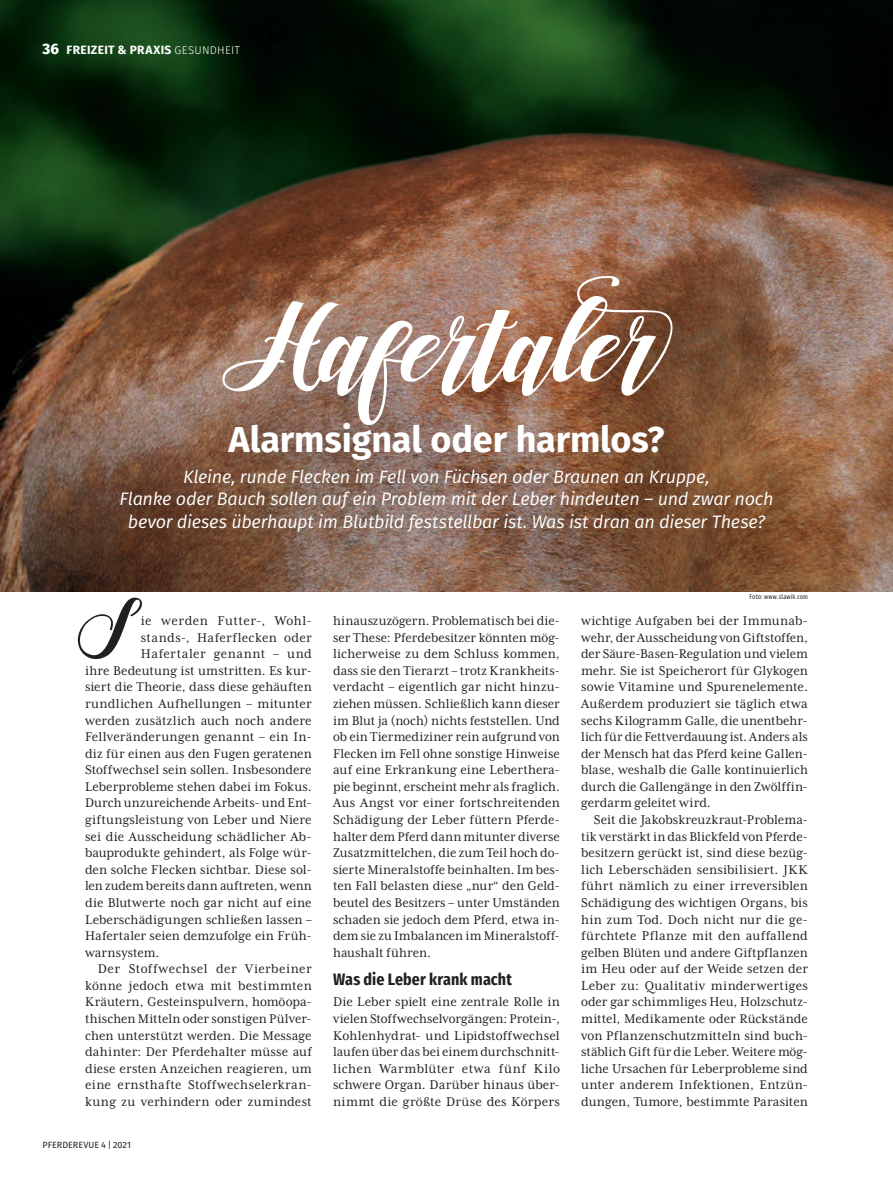
<style>
.page{position:relative;width:893px;height:1191px;background:#fff}
.page>*{position:absolute;margin:0;border:0;box-sizing:border-box;transform-origin:0 0}
.HL{font:96px "Nurrillia";color:#fff}
.FT_Initial{font:65.1px "Nurrillia";color:#231f20;scale:1.08 1}
.HL-2{font:700 36px "Fira Sans";letter-spacing:-.005em;color:#fff}
.VS{font:italic 18px/22.5px "Fira Sans";letter-spacing:-.015em;color:#fff;text-align:center}
.ZT1{font:700 16.5px "Fira Sans Condensed";letter-spacing:.005em;color:#231f20}
.FT{font:14.55px/16.6px "Mrs Eaves XL Serif Nar OT";letter-spacing:.01em;color:#231f20;text-align:justify}
.FT_ohne_Einzug{font:14.55px/16.6px "Mrs Eaves XL Serif Nar OT";letter-spacing:.005em;color:#231f20;text-align:justify}
.FT_Initial-2{font:14.55px "Mrs Eaves XL Serif Nar OT";letter-spacing:.01em;color:#231f20}
.FT_Initial-3{font:14.55px "Mrs Eaves XL Serif Nar OT";letter-spacing:.03em;color:#231f20}
.FT_Initial-4{font:14.55px "Mrs Eaves XL Serif Nar OT";letter-spacing:.035em;color:#231f20}
.t1{font:700 12px "Fira Sans";letter-spacing:.025em;color:#fff}
.t2{font:9px "Fira Sans";color:#231f20}
.Bildtext{font:6.75px "Fira Sans Compressed";letter-spacing:.02em;color:#231f20}
.s1{font-weight:800;font-size:15px}
.s2{font-weight:300;font-size:11.25px}
</style>
<div class="page">
<img style="left:0;top:0;width:893px;height:592px">
<p class="t1" style="left:43px;top:42px;width:199px"><span class="s1">36</span> Freizeit &amp; Praxis <span class="s2">GESUNDHEIT</span></p>
<p class="HL" style="left:232px;top:292px;width:493px">Hafertaler</p>
<p class="HL-2" style="left:229px;top:414px;width:437px">Alarmsignal oder harmlos?</p>
<p class="VS" style="left:119px;top:465px;width:655px">Kleine, runde Flecken im Fell von Füchsen oder Braunen an Kruppe,<br>Flanke oder Bauch sollen auf ein Problem mit der Leber hindeuten – und zwar noch bevor dieses überhaupt im Blutbild feststellbar ist. Was ist dran an dieser These?</p>
<p class="FT_Initial" style="left:80px;top:591px;width:52px">S</p>
<p class="FT_Initial-3" style="left:141px;top:613px;width:172px">ie werden Futter-, Wohl-</p>
<p class="FT_Initial-2" style="left:141px;top:630px;width:172px">stands-, Haferflecken oder</p>
<p class="FT_Initial-4" style="left:141px;top:646px;width:172px">Hafertaler genannt – und</p>
<p class="FT_Initial-2" style="left:85px;top:663px;width:228px">ihre Bedeutung ist umstritten. Es kur-</p>
<p class="FT_Initial-2" style="left:85px;top:679px;width:228px">siert die Theorie, dass diese gehäuften</p>
<p class="FT_Initial-2" style="left:85px;top:696px;width:228px">rundlichen Aufhellungen – mitunter</p>
<p class="FT_Initial-2" style="left:85px;top:713px;width:228px">werden zusätzlich auch noch andere</p>
<p class="FT_Initial-2" style="left:85px;top:729px;width:228px">Fellveränderungen genannt – ein In-</p>
<p class="FT_Initial-2" style="left:85px;top:746px;width:228px">diz für einen aus den Fugen geratenen</p>
<p class="FT_Initial-2" style="left:85px;top:762px;width:228px">Stoffwechsel sein sollen. Insbesondere</p>
<p class="FT_Initial-2" style="left:85px;top:779px;width:228px">Leberprobleme stehen dabei im Fokus.</p>
<p class="FT_Initial-2" style="left:85px;top:795px;width:228px">Durch unzureichende Arbeits- und Ent-</p>
<p class="FT_Initial-2" style="left:85px;top:812px;width:228px">giftungsleistung von Leber und Niere</p>
<p class="FT_Initial-2" style="left:85px;top:829px;width:228px">sei die Ausscheidung schädlicher Ab-</p>
<p class="FT_Initial-2" style="left:85px;top:845px;width:228px">bauprodukte gehindert, als Folge wür-</p>
<p class="FT_Initial-2" style="left:85px;top:862px;width:228px">den solche Flecken sichtbar. Diese sol-</p>
<p class="FT_Initial-2" style="left:85px;top:878px;width:228px">len zudem bereits dann auftreten, wenn</p>
<p class="FT_Initial-2" style="left:85px;top:895px;width:228px">die Blutwerte noch gar nicht auf eine</p>
<p class="FT_Initial-2" style="left:85px;top:912px;width:228px">Leberschädigungen schließen lassen –</p>
<p class="FT_Initial-2" style="left:85px;top:928px;width:228px">Hafertaler seien demzufolge ein Früh-</p>
<p class="FT_Initial-2" style="left:85px;top:945px;width:76px">warnsystem.</p>
<p class="FT" style="left:85px;top:960px;width:228px;text-indent:13px">Der Stoffwechsel der Vierbeiner könne jedoch etwa mit bestimmten Kräutern, Gesteinspulvern, homöopa&shy;thischen Mitteln oder sonstigen Pülver&shy;chen unterstützt werden. Die Message dahinter: Der Pferdehalter müsse auf diese ersten Anzeichen reagieren, um eine ernsthafte Stoffwechselerkran&shy;kung zu verhindern oder zumindest</p>
<p class="t2" style="left:43px;top:1138px;width:90px">PFERDEREVUE 4 | 2021</p>
<p class="FT" style="left:333px;top:612px;width:228px">hinauszuzögern. Problematisch bei die&shy;ser These: Pferdebesitzer könnten mög&shy;licherweise zu dem Schluss kommen, dass sie den Tierarzt – trotz Krankheits&shy;verdacht – eigentlich gar nicht hinzu&shy;ziehen müssen. Schließlich kann dieser im Blut ja (noch) nichts feststellen. Und ob ein Tiermediziner rein aufgrund von Flecken im Fell ohne sonstige Hinweise auf eine Erkrankung eine Leberthera&shy;pie beginnt, erscheint mehr als fraglich.<br>Aus Angst vor einer fortschreitenden Schädigung der Leber füttern Pferde&shy;halter dem Pferd dann mitunter diverse Zusatzmittelchen, die zum Teil hoch do&shy;sierte Mineralstoffe beinhalten. Im bes&shy;ten Fall belasten diese „nur“ den Geld&shy;beutel des Besitzers – unter Umständen schaden sie jedoch dem Pferd, etwa in&shy;dem sie zu Imbalancen im Mineralstoff&shy;haushalt führen.</p>
<p class="ZT1" style="left:333px;top:964px;width:180px">Was die Leber krank macht</p>
<p class="FT_ohne_Einzug" style="left:333px;top:993px;width:228px">Die Leber spielt eine zentrale Rolle in vielen Stoffwechselvorgängen: Protein-, Kohlenhydrat- und Lipidstoffwechsel laufen über das bei einem durchschnitt&shy;lichen Warmblüter etwa fünf Kilo schwere Organ. Darüber hinaus über&shy;nimmt die größte Drüse des Körpers</p>
<p class="Bildtext" style="left:749px;top:591px;width:60px">Foto: www.slawik.com</p>
<p class="FT_ohne_Einzug" style="left:581px;top:612px;width:228px">wichtige Aufgaben bei der Immunab&shy;wehr, der Ausscheidung von Giftstoffen, der Säure-Basen-Regulation und vielem mehr. Sie ist Speicherort für Glykogen sowie Vitamine und Spurenelemente.<br>Außerdem produziert sie täglich etwa sechs Kilogramm Galle, die unentbehr&shy;lich für die Fettverdauung ist. Anders als der Mensch hat das Pferd keine Gallen&shy;blase, weshalb die Galle kontinuierlich durch die Gallengänge in den Zwölffin&shy;gerdarm geleitet wird.</p>
<p class="FT" style="left:581px;top:811px;width:228px;text-indent:13px">Seit die Jakobskreuzkraut-Problema&shy;tik verstärkt in das Blickfeld von Pferde&shy;besitzern gerückt ist, sind diese bezüg&shy;lich Leberschäden sensibilisiert. JKK führt nämlich zu einer irreversiblen Schädigung des wichtigen Organs, bis hin zum Tod. Doch nicht nur die ge&shy;fürchtete Pflanze mit den auffallend gelben Blüten und andere Giftpflanzen im Heu oder auf der Weide setzen der Leber zu: Qualitativ minderwertiges oder gar schimmliges Heu, Holzschutz&shy;mittel, Medikamente oder Rückstände von Pflanzenschutzmitteln sind buch&shy;stäblich Gift für die Leber. Weitere mög&shy;liche Ursachen für Leberprobleme sind unter anderem Infektionen, Entzün&shy;dungen, Tumore, bestimmte Parasiten</p>
</div>
